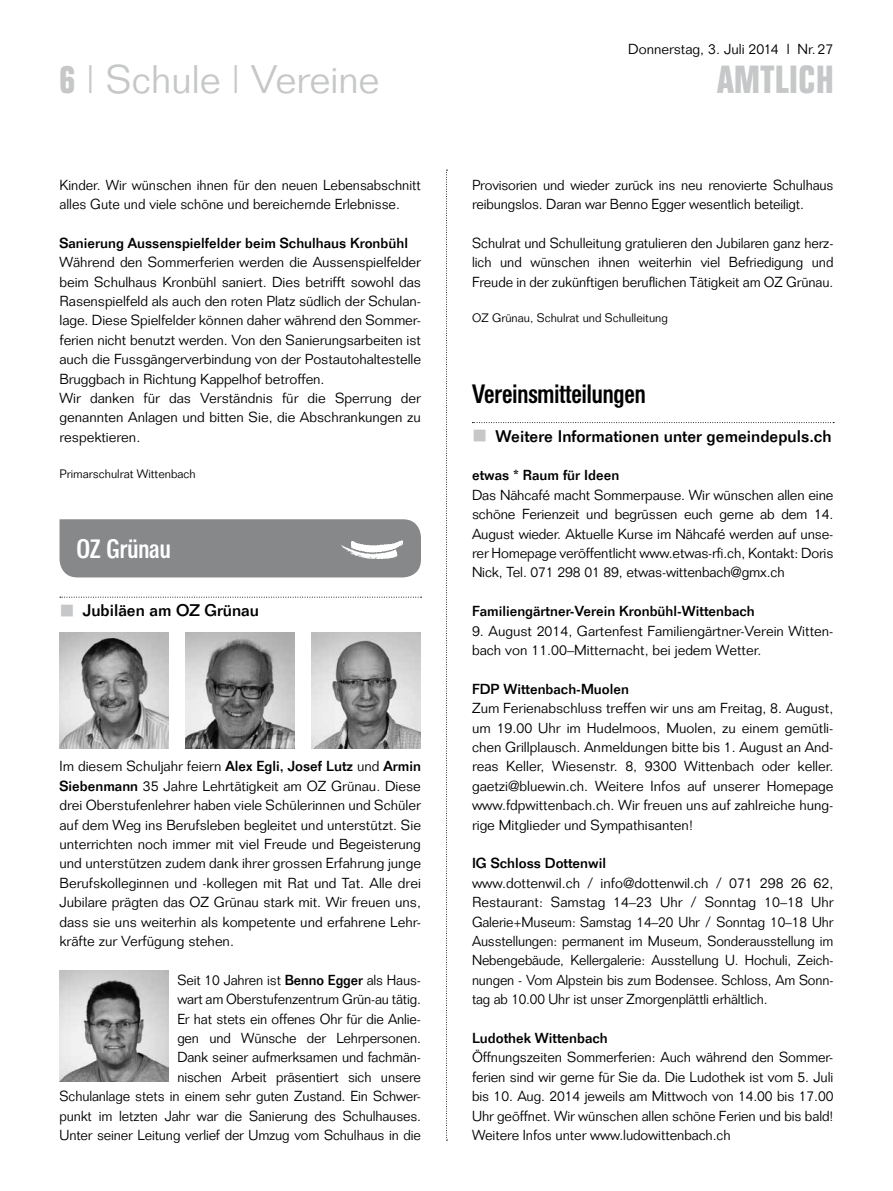
<style>
.page{position:relative;width:893px;height:1191px;background:#fff}
.page>*{position:absolute;margin:0;border:0;box-sizing:border-box;transform-origin:0 0}
.t1{font:300 39px "Folio";color:#c6c7c8}
.t2{font:700 39px "Folio Condensed BQ";letter-spacing:.025em;color:#c6c7c8}
.t3{font:500 26.25px "Folio Condensed BQ";color:#000}
.t4{font:500 26.25px "Folio Condensed BQ";color:#fff}
.t5{font:500 16.5px "Folio";color:#000}
.t6{font:300 14.25px/19.4px "Folio";letter-spacing:-.005em;color:#000;text-align:justify}
.t7{font:500 14.25px "Folio";color:#000}
.t8{font:300 12px "Folio";color:#000}
.s1{font-family:"Folio Condensed BQ";font-weight:700}
.s2{font-weight:500}
</style>
<div class="page">
<svg style="left:446px;top:170px;width:1px;height:970px"></svg>
<svg style="left:60px;top:597px;width:362px;height:1px"></svg>
<svg style="left:472px;top:422px;width:362px;height:1px"></svg>
<div style="left:60px;top:519px;width:361px;height:58px;background:#86888a"></div>
<img style="left:341px;top:540px;width:62px;height:19px">
<img style="left:347px;top:540px;width:56px;height:13px">
<img style="left:60px;top:632px;width:109px;height:117px">
<img style="left:186px;top:632px;width:109px;height:117px">
<img style="left:312px;top:632px;width:109px;height:117px">
<img style="left:60px;top:971px;width:109px;height:110px">
<h1 class="t1" style="left:60px;top:56px;width:321px"><span class="s1">6</span> | Schule | Vereine</h1>
<p class="t6" style="left:60px;top:175px;width:363px">Kinder. Wir wünschen ihnen für den neuen Lebensabschnitt alles Gute und viele schöne und bereichernde Erlebnisse.</p>
<p class="t7" style="left:60px;top:234px;width:350px">Sanierung Aussenspielfelder beim Schulhaus Kronbühl</p>
<p class="t6" style="left:60px;top:252px;width:363px;text-align:left">Während den Sommerferien werden die Aussenspielfelder beim Schulhaus Kronbühl saniert. Dies betrifft sowohl das Rasenspielfeld als auch den roten Platz südlich der Schulan&shy;lage. Diese Spielfelder können daher während den Sommer&shy;ferien nicht benutzt werden. Von den Sanierungsarbeiten ist auch die Fussgängerverbindung von der Postautohaltestelle Bruggbach in Richtung Kappelhof betroffen.<br>Wir danken für das Verständnis für die Sperrung der genannten Anlagen und bitten Sie, die Abschrankungen zu respektieren.</p>
<p class="t8" style="left:60px;top:466px;width:138px">Primarschulrat Wittenbach</p>
<h2 class="t4" style="left:77px;top:534px;width:96px">OZ Grünau</h2>
<p class="t5" style="left:83px;top:600px;width:178px">Jubiläen am OZ Grünau</p>
<p class="t6" style="left:60px;top:756px;width:363px">Im diesem Schuljahr feiern <span class="s2">Alex Egli, Josef Lutz</span> und <span class="s2">Armin Siebenmann</span> 35 Jahre Lehrtätigkeit am OZ Grünau. Diese drei Oberstufenlehrer haben viele Schülerinnen und Schüler auf dem Weg ins Berufsleben begleitet und unterstützt. Sie unterrichten noch immer mit viel Freude und Begeisterung und unterstützen zudem dank ihrer grossen Erfahrung junge Berufskolleginnen und -kollegen mit Rat und Tat. Alle drei Jubilare prägten das OZ Grünau stark mit. Wir freuen uns, dass sie uns weiterhin als kompetente und erfahrene Lehr&shy;kräfte zur Verfügung stehen.</p>
<p class="t6" style="left:60px;top:970px;width:363px;text-align:right">Seit 10 Jahren ist <span class="s2">Benno Egger</span> als Haus-<br>wart am Oberstufenzentrum Grün-au tätig.<br>Er hat stets ein offenes Ohr für die Anlie-<br>gen und Wünsche der Lehrpersonen.<br>Dank seiner aufmerksamen und fachmän-<br>nischen Arbeit präsentiert sich unsere<br>Schulanlage stets in einem sehr guten Zustand. Ein Schwer&shy;punkt im letzten Jahr war die Sanierung des Schulhauses.<br>Unter seiner Leitung verlief der Umzug vom Schulhaus in die</p>
<p class="t6" style="left:628px;top:39px;width:207px">Donnerstag, 3. Juli 2014 l Nr.27</p>
<h1 class="t2" style="left:717px;top:58px;width:118px">AMTLICH</h1>
<p class="t6" style="left:472px;top:175px;width:363px">Provisorien und wieder zurück ins neu renovierte Schulhaus reibungslos. Daran war Benno Egger wesentlich beteiligt.</p>
<p class="t6" style="left:472px;top:233px;width:363px">Schulrat und Schulleitung gratulieren den Jubilaren ganz herz&shy;lich und wünschen ihnen weiterhin viel Befriedigung und Freude in der zukünftigen beruflichen Tätigkeit am OZ Grünau.</p>
<p class="t8" style="left:472px;top:311px;width:197px">OZ Grünau, Schulrat und Schulleitung</p>
<h2 class="t3" style="left:472px;top:379px;width:175px">Vereinsmitteilungen</h2>
<p class="t5" style="left:495px;top:426px;width:338px">Weitere Informationen unter gemeindepuls.ch</p>
<p class="t7" style="left:472px;top:467px;width:149px">etwas * Raum für Ideen</p>
<p class="t6" style="left:472px;top:485px;width:363px">Das Nähcafé macht Sommerpause. Wir wünschen allen eine schöne Ferienzeit und begrüssen euch gerne ab dem 14.<br>August wieder. Aktuelle Kurse im Nähcafé werden auf unse&shy;rer Homepage veröffentlicht www.etwas-rfi.ch, Kontakt: Doris Nick, Tel. 071 298 01 89, etwas-wittenbach@gmx.ch</p>
<p class="t7" style="left:472px;top:602px;width:284px">Familiengärtner-Verein Kronbühl-Wittenbach</p>
<p class="t6" style="left:472px;top:621px;width:363px">9. August 2014, Gartenfest Familiengärtner-Verein Witten&shy;bach von 11.00–Mitternacht, bei jedem Wetter.</p>
<p class="t7" style="left:472px;top:680px;width:159px">FDP Wittenbach-Muolen</p>
<p class="t6" style="left:472px;top:698px;width:363px">Zum Ferienabschluss treffen wir uns am Freitag, 8. August, um 19.00 Uhr im Hudelmoos, Muolen, zu einem gemütli&shy;chen Grillplausch. Anmeldungen bitte bis 1. August an And&shy;reas Keller, Wiesenstr. 8, 9300 Wittenbach oder keller. gaetzi@bluewin.ch. Weitere Infos auf unserer Homepage www.fdpwittenbach.ch. Wir freuen uns auf zahlreiche hung&shy;rige Mitglieder und Sympathisanten!</p>
<p class="t7" style="left:472px;top:855px;width:136px">IG Schloss Dottenwil</p>
<p class="t6" style="left:472px;top:873px;width:363px">www.dottenwil.ch / info@dottenwil.ch / 071 298 26 62, Restaurant: Samstag 14–23 Uhr / Sonntag 10–18 Uhr Galerie+Museum: Samstag 14–20 Uhr / Sonntag 10–18 Uhr Ausstellungen: permanent im Museum, Sonderausstellung im Nebengebäude, Kellergalerie: Ausstellung U. Hochuli, Zeich&shy;nungen - Vom Alpstein bis zum Bodensee. Schloss, Am Sonn&shy;tag ab 10.00 Uhr ist unser Zmorgenplättli erhältlich.</p>
<p class="t7" style="left:472px;top:1029px;width:137px">Ludothek Wittenbach</p>
<p class="t6" style="left:472px;top:1047px;width:363px">Öffnungszeiten Sommerferien: Auch während den Sommer&shy;ferien sind wir gerne für Sie da. Die Ludothek ist vom 5. Juli bis 10. Aug. 2014 jeweils am Mittwoch von 14.00 bis 17.00<br>Uhr geöffnet. Wir wünschen allen schöne Ferien und bis bald!<br>Weitere Infos unter www.ludowittenbach.ch</p>
</div>
